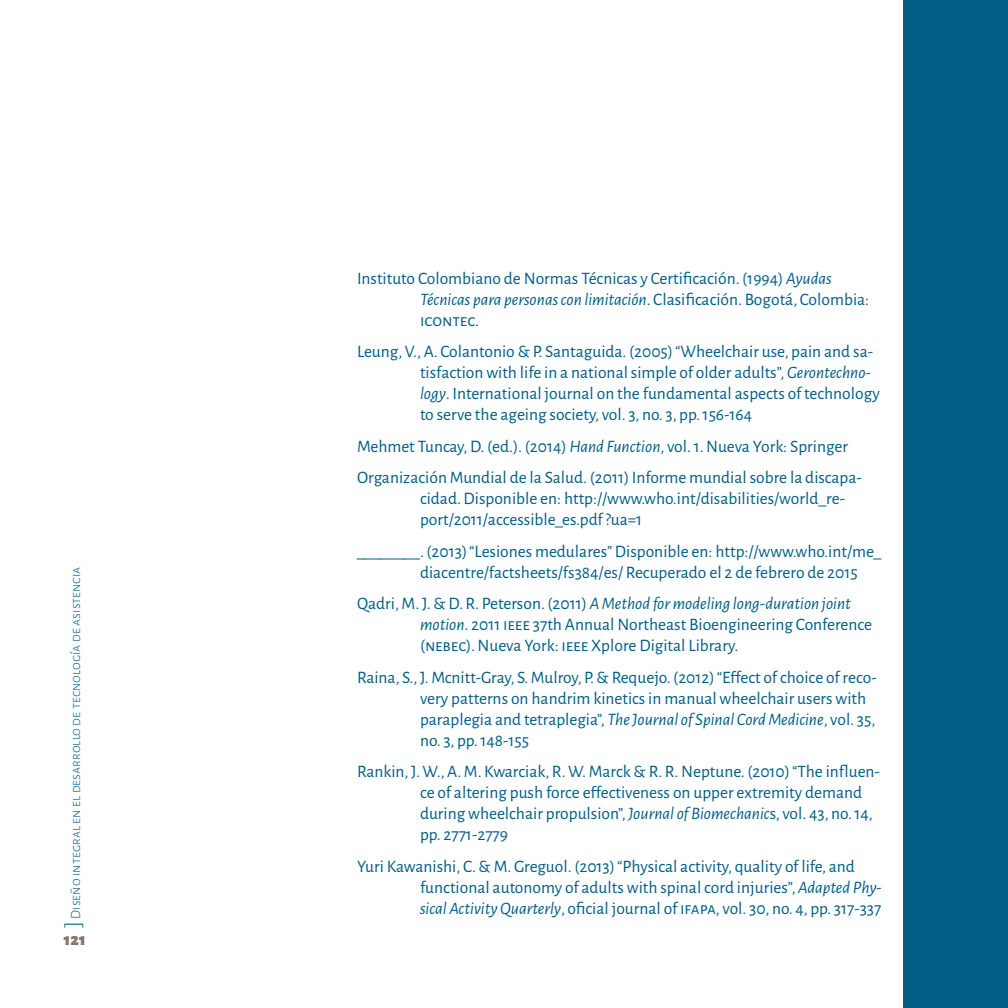
<style>
.page{position:relative;width:1008px;height:1008px;background:#fff}
.page>*{position:absolute;margin:0;border:0;box-sizing:border-box;transform-origin:0 0}
.t1{font:17.5px/21px "Alegreya Sans";color:#005e85}
.t2{font:17.5px "Alegreya Sans SC";letter-spacing:-.01em;color:#005e85}
.t3{font:900 17.5px "Alegreya Sans SC";color:#86786f}
.t4{font:300 14px "Alegreya Sans SC";color:#005e85}
.s1{font-size:24.5px}
.s2{font-style:italic}
.s3{font-family:"Alegreya Sans"}
.s4{font-family:"Alegreya Sans SC"}
</style>
<div class="page">
<div style="left:903px;top:0;width:105px;height:1008px;background:#005e85"></div>
<p class="t4" style="left:67px;top:928px;width:363px;rotate:-90deg"><span class="s1">]</span> Diseño integral en el desarrollo de tecnología de asistencia</p>
<p class="t3" style="left:64px;top:925px;width:23px">121</p>
<p class="t1" style="left:420px;top:267px;width:451px;text-indent:-63px">Instituto Colombiano de Normas Técnicas y Certificación. (1994) <span class="s2">Ayudas<br>Técnicas para personas con limitación</span>. Clasificación. Bogotá, Colombia:</p>
<p class="t2" style="left:420px;top:308px;width:61px">icontec<span class="s3">.</span></p>
<p class="t1" style="left:420px;top:340px;width:461px;text-indent:-63px">Leung, V., A. Colantonio &amp; P. Santaguida. (2005) “Wheelchair use, pain and sa&shy;tisfaction with life in a national simple of older adults”, <span class="s2">Gerontechno&shy;logy</span>. International journal on the fundamental aspects of technology to serve the ageing society, vol. 3, no. 3, pp. 156-164</p>
<p class="t1" style="left:357px;top:429px;width:506px;line-height:31.5px">Mehmet Tuncay, D. (ed.). (2014) <span class="s2">Hand Function</span>, vol. 1. Nueva York: Springer<br>Organización Mundial de la Salud. (2011) Informe mundial sobre la discapa-</p>
<p class="t1" style="left:420px;top:487px;width:427px">cidad. Disponible en: http://www.who.int/disabilities/world_re&shy;port/2011/accessible_es.pdf?ua=1</p>
<p class="t1" style="left:420px;top:540px;width:463px;text-indent:-63px">________. (2013) “Lesiones medulares” Disponible en: http://www.who.int/me_ diacentre/factsheets/fs384/es/ Recuperado el 2 de febrero de 2015</p>
<p class="t1" style="left:420px;top:592px;width:454px;text-indent:-63px">Qadri, M. J. &amp; D. R. Peterson. (2011) <span class="s2">A Method for modeling long-duration joint motion</span>. 2011 <span class="s4">ieee</span> 37th Annual Northeast Bioengineering Conference (<span class="s4">nebec</span>). Nueva York: <span class="s4">ieee</span> Xplore Digital Library.</p>
<p class="t1" style="left:420px;top:666px;width:458px;text-indent:-63px">Raina, S., J. Mcnitt-Gray, S. Mulroy, P. &amp; Requejo. (2012) “Effect of choice of reco&shy;very patterns on handrim kinetics in manual wheelchair users with paraplegia and tetraplegia”, <span class="s2">The Journal of Spinal Cord Medicine</span>, vol. 35, no. 3, pp. 148-155</p>
<p class="t1" style="left:420px;top:760px;width:461px;text-indent:-63px">Rankin, J. W., A. M. Kwarciak, R. W. Marck &amp; R. R. Neptune. (2010) “The influen&shy;ce of altering push force effectiveness on upper extremity demand during wheelchair propulsion”, <span class="s2">Journal of Biomechanic</span>s, vol. 43, no. 14, pp. 2771-2779</p>
<p class="t1" style="left:420px;top:855px;width:463px;text-indent:-63px">Yuri Kawanishi, C. &amp; M. Greguol. (2013) “Physical activity, quality of life, and functional autonomy of adults with spinal cord injuries”, <span class="s2">Adapted Phy&shy;sical Activity Quarterly</span>, oficial journal of <span class="s4">ifapa</span>, vol. 30, no. 4, pp. 317-337</p>
</div>
